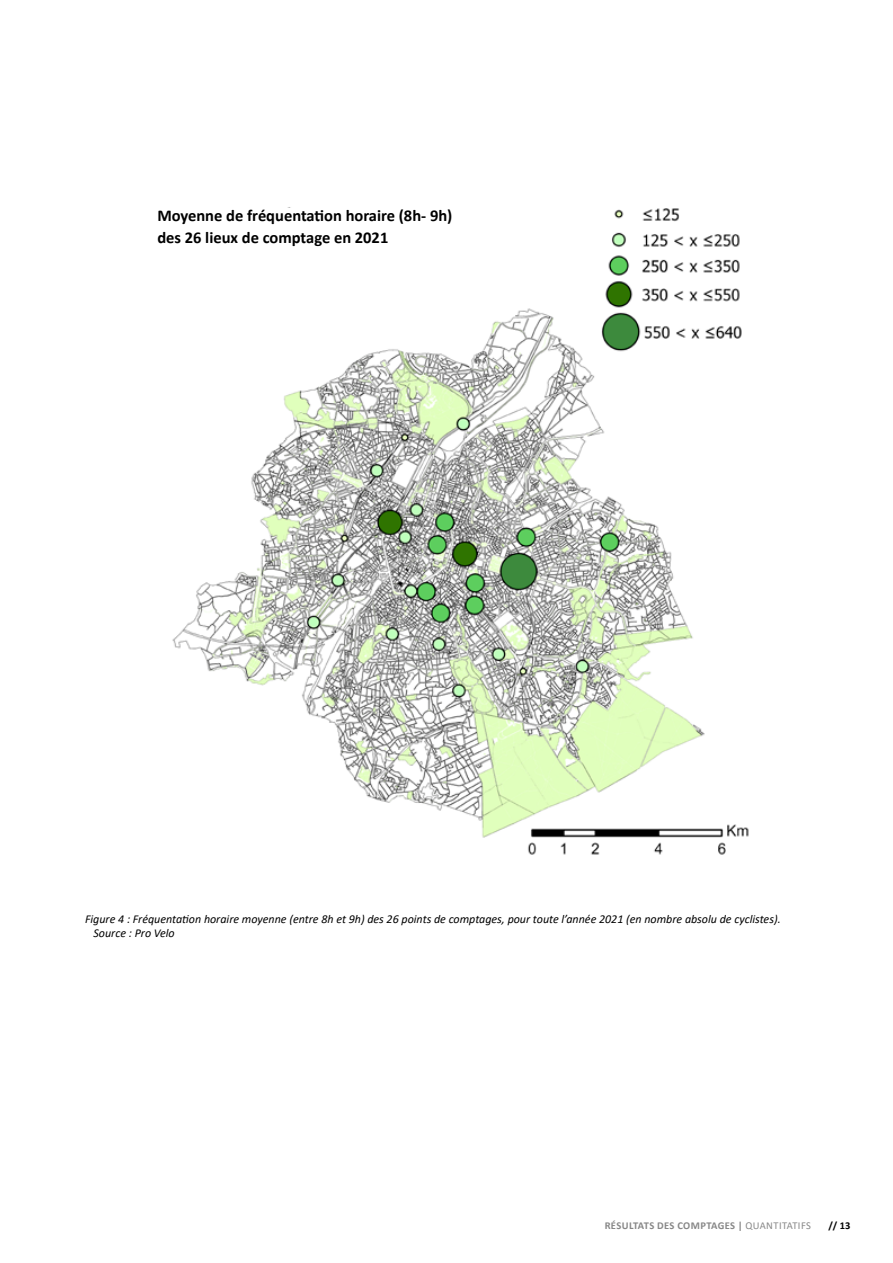
<style>
.page{position:relative;width:893px;height:1263px;background:#fff}
.page>*{position:absolute;margin:0;border:0;box-sizing:border-box;transform-origin:0 0}
.t1{font:700 16.5px/22.5px "Calibri";color:#000}
.t2{font:italic 12px/14.4px "Calibri";color:#000}
.t3{font:700 10.5px "Calibri";letter-spacing:.035em;color:#878787}
.t4{font:700 10.5px "Calibri";color:#000}
.s1{font-weight:400}
</style>
<div class="page">
<img style="left:172px;top:207px;width:577px;height:648px">
<div style="left:157px;top:208px;width:398px;height:96px;background:#fff"></div>
<h1 class="t1" style="left:157px;top:204px;width:297px">Moyenne de fréquentation horaire (8h- 9h) des 26 lieux de comptage en 2021</h1>
<p class="t2" style="left:94px;top:911px;width:689px;text-indent:-9px">Figure 4 : Fréquentation horaire moyenne (entre 8h et 9h) des 26 points de comptages, pour toute l’année 2021 (en nombre absolu de cyclistes).<br>Source : Pro Velo</p>
<p class="t3" style="left:605px;top:1218px;width:208px">RÉSULTATS DES COMPTAGES | <span class="s1">QUANTITATIFS</span></p>
<p class="t4" style="left:828px;top:1218px;width:24px">// 13</p>
</div>
